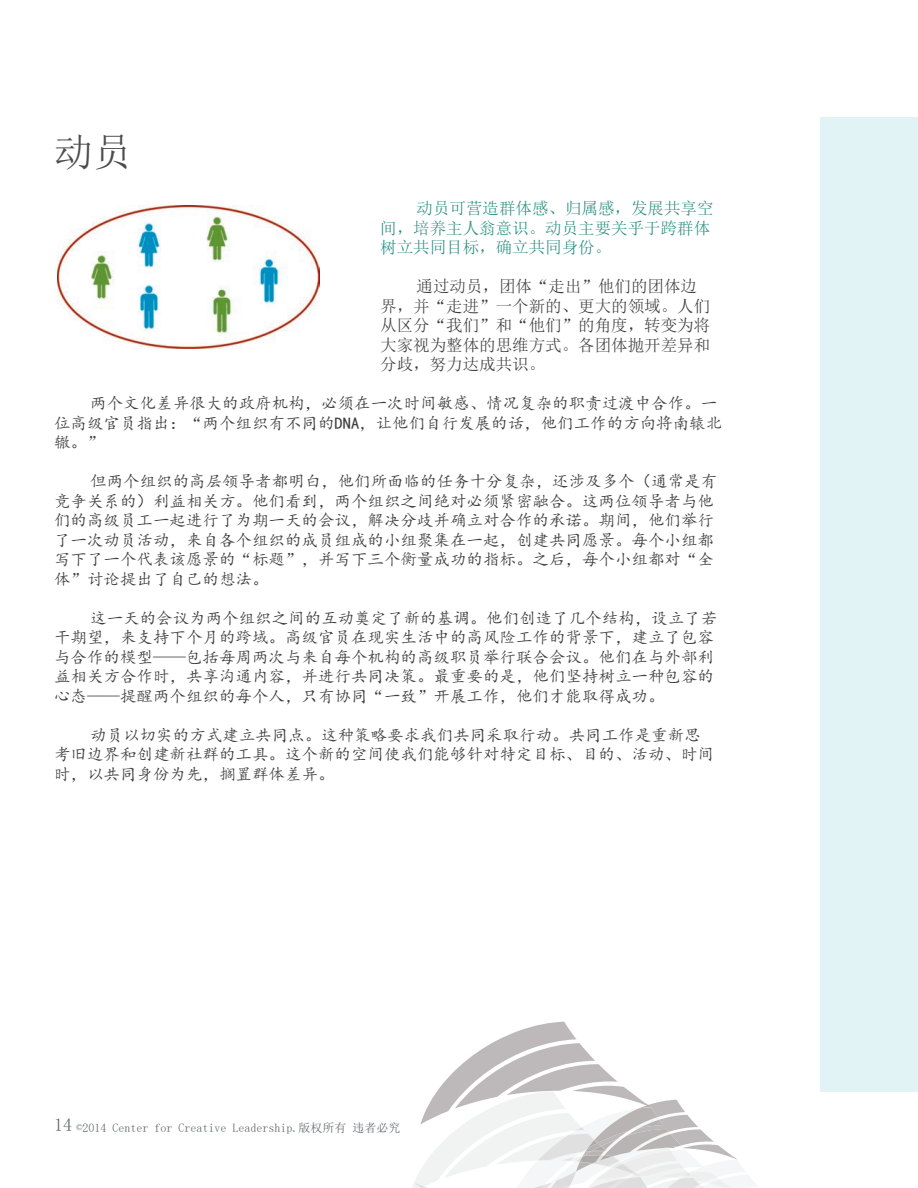
<style>
.page{position:relative;width:918px;height:1188px;background:#fff}
.page>*{position:absolute;margin:0;border:0;box-sizing:border-box;transform-origin:0 0}
.t1{font:39px "Sim Sun";color:#4b4c4d}
.t2{font:18px "Sim Sun";color:#5e6367}
.t3{font:16.5px/19.5px "Kai Ti";color:#3e3e3f}
.t4{font:16.5px/19.5px "Sim Sun";color:#3e3e3f}
.t5{font:16.5px/19.5px "Sim Sun";color:#2c8f83}
.t6{font:12px "Sim Sun";color:#5e6367}
.s1{color:#69696c}
</style>
<div class="page">
<div style="left:820px;top:118px;width:98px;height:974px;background:#e2f3f5"></div>
<svg style="left:412px;top:1022px;width:325px;height:166px"></svg>
<img style="left:57px;top:205px;width:262px;height:144px">
<p class="t1" style="left:54px;top:133px;width:79px">动员</p>
<p class="t5" style="left:380px;top:199px;width:335px;text-indent:36px">动员可营造群体感、归属感，发展共享空间，培养主人翁意识。动员主要关乎于跨群体树立共同目标，确立共同身份。</p>
<p class="t4" style="left:380px;top:277px;width:332px;text-indent:36px">通过动员，团体“走出”他们的团体边界，并“走进”一个新的、更大的领域。人们从区分“我们”和“他们”的角度，转变为将大家视为整体的思维方式。各团体抛开差异和分歧，努力达成共识。</p>
<p class="t3" style="left:54px;top:394px;width:670px;text-indent:36px">两个文化差异很大的政府机构，必须在一次时间敏感、情况复杂的职责过渡中合作。一位高级官员指出：“两个组织有不同的DNA，让他们自行发展的话，他们工作的方向将南辕北辙。”</p>
<p class="t3" style="left:54px;top:472px;width:665px;text-indent:36px">但两个组织的高层领导者都明白，他们所面临的任务十分复杂，还涉及多个（通常是有竞争关系的）利益相关方。他们看到，两个组织之间绝对必须紧密融合。这两位领导者与他们的高级员工一起进行了为期一天的会议，解决分歧并确立对合作的承诺。期间，他们举行了一次动员活动，来自各个组织的成员组成的小组聚集在一起，创建共同愿景。每个小组都写下了一个代表该愿景的“标题”，并写下三个衡量成功的指标。之后，每个小组都对“全体”讨论提出了自己的想法。</p>
<p class="t3" style="left:54px;top:609px;width:665px;text-indent:36px">这一天的会议为两个组织之间的互动奠定了新的基调。他们创造了几个结构，设立了若干期望，来支持下个月的跨域。高级官员在现实生活中的高风险工作的背景下，建立了包容与合作的模型<span class="s1">——</span>包括每周两次与来自每个机构的高级职员举行联合会议。他们在与外部利益相关方合作时，共享沟通内容，并进行共同决策。最重要的是，他们坚持树立一种包容的心态<span class="s1">——</span>提醒两个组织的每个人，只有协同“一致”开展工作，他们才能取得成功。</p>
<p class="t3" style="left:54px;top:726px;width:661px;text-indent:36px">动员以切实的方式建立共同点。这种策略要求我们共同采取行动。共同工作是重新思考旧边界和创建新社群的工具。这个新的空间使我们能够针对特定目标、目的、活动、时间时，以共同身份为先，搁置群体差异。</p>
<p class="t2" style="left:54px;top:1115px;width:19px">14</p>
<p class="t6" style="left:76px;top:1121px;width:326px">©2014 Center for Creative Leadership.版权所有违者必究</p>
</div>
